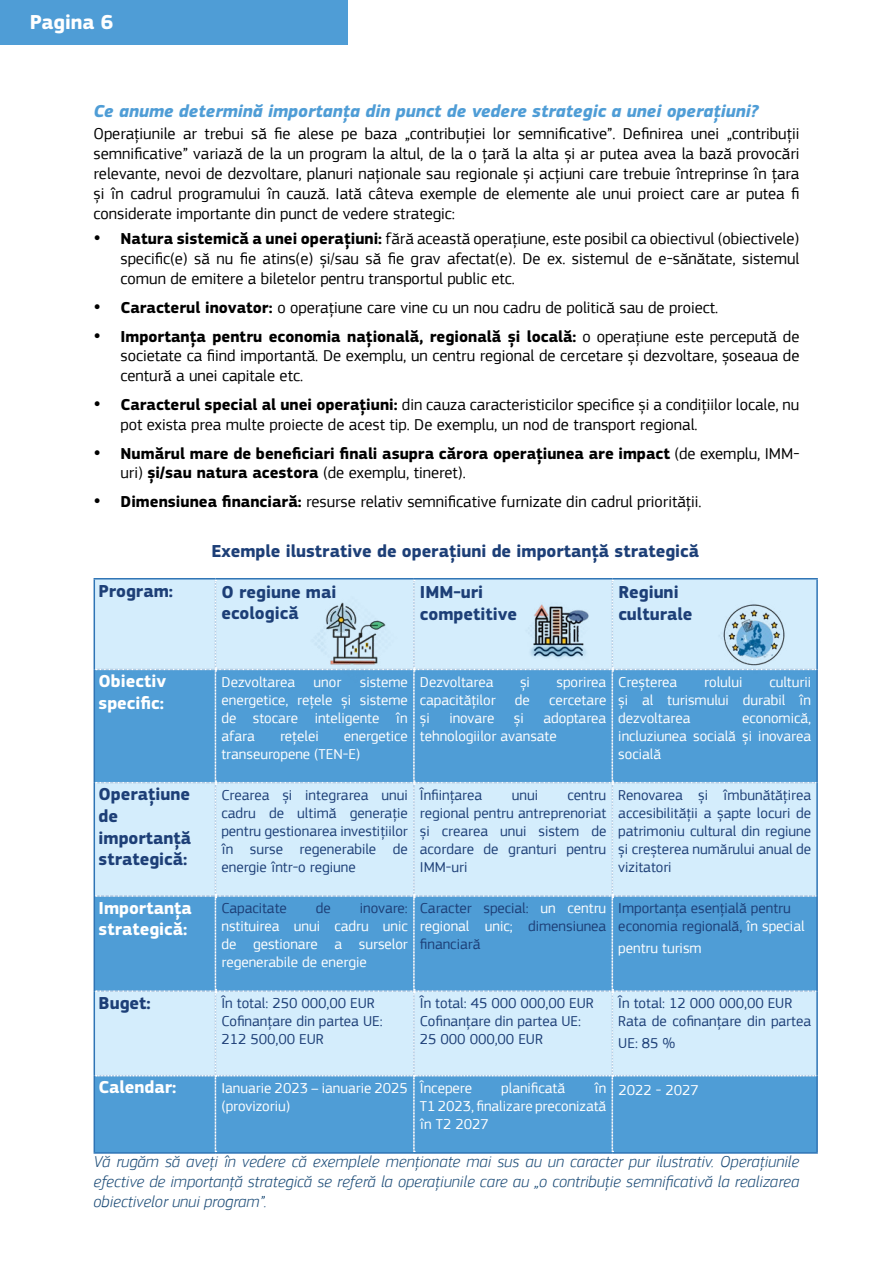
<style>
.page{position:relative;width:893px;height:1263px;background:#fff}
.page>*{position:absolute;margin:0;border:0;box-sizing:border-box;transform-origin:0 0}
.t1{font:700 21px "EC Square Sans Pro";color:#fff}
.t2{font:700 18px/21.6px "EC Square Sans Pro";color:#1d3f77}
.t3{font:italic 700 18px "EC Square Sans Pro";color:#4f9dd6}
.t4{font:700 18px/21.6px "EC Square Sans Pro";color:#fff}
.t5{font:16.5px/19.8px "EC Square Sans Pro";color:#000;text-align:justify}
.t6{font:italic 300 16.5px/19.8px "EC Square Sans Pro";color:#1f4e79;text-align:justify}
.t7{font:700 16.5px/19.8px "EC Square Sans Pro";color:#000}
.t8{font:15px/18px "EC Square Sans Pro";color:#1d3f77;text-align:justify}
.t9{font:15px/18px "EC Square Sans Pro";color:#fff;text-align:justify}
.s1{font-weight:700}
.s2{font-weight:400}
.s3{color:#fff}
</style>
<div class="page">
<div style="left:0;top:0;width:347px;height:45px;background:#4f9dd6"></div>
<svg style="left:96px;top:579px;width:720px;height:573px;background:#8fc3e8"></svg>
<hr style="left:94px;top:578px;width:121px;height:1px;background:#2e74b5">
<hr style="left:94px;top:579px;width:1px;height:90px;background:#2e74b5">
<hr style="left:215px;top:578px;width:199px;height:1px;background:#2e74b5">
<hr style="left:414px;top:578px;width:198px;height:1px;background:#2e74b5">
<hr style="left:612px;top:578px;width:206px;height:1px;background:#2e74b5">
<hr style="left:816px;top:579px;width:2px;height:90px;background:#2e74b5">
<hr style="left:94px;top:669px;width:1px;height:114px;background:#2e74b5">
<hr style="left:816px;top:669px;width:2px;height:114px;background:#2e74b5">
<hr style="left:94px;top:783px;width:1px;height:113px;background:#2e74b5">
<hr style="left:816px;top:783px;width:2px;height:113px;background:#2e74b5">
<hr style="left:94px;top:896px;width:1px;height:95px;background:#2e74b5">
<hr style="left:816px;top:896px;width:2px;height:95px;background:#2e74b5">
<hr style="left:94px;top:991px;width:1px;height:85px;background:#2e74b5">
<hr style="left:816px;top:991px;width:2px;height:85px;background:#2e74b5">
<hr style="left:94px;top:1076px;width:1px;height:76px;background:#2e74b5">
<hr style="left:816px;top:1076px;width:2px;height:76px;background:#2e74b5">
<hr style="left:94px;top:1152px;width:121px;height:2px;background:#2e74b5">
<hr style="left:215px;top:1152px;width:199px;height:2px;background:#2e74b5">
<hr style="left:414px;top:1152px;width:198px;height:2px;background:#2e74b5">
<hr style="left:612px;top:1152px;width:206px;height:2px;background:#2e74b5">
<img style="left:295px;top:588px;width:120px;height:107px">
<img style="left:517px;top:603px;width:87px;height:72px">
<img style="left:708px;top:588px;width:92px;height:94px">
<p class="t1" style="left:30px;top:9px;width:85px">Pagina 6</p>
<p class="t3" style="left:94px;top:100px;width:667px">Ce anume determină importanța din punct de vedere strategic a unei operațiuni?</p>
<p class="t5" style="left:94px;top:124px;width:707px">Operațiunile ar trebui să fie alese pe baza „contribuției lor semnificative”. Definirea unei „contribuții semnificative” variază de la un program la altul, de la o țară la alta și ar putea avea la bază provocări relevante, nevoi de dezvoltare, planuri naționale sau regionale și acțiuni care trebuie întreprinse în țara și în cadrul programului în cauză. Iată câteva exemple de elemente ale unui proiect care ar putea fi considerate importante din punct de vedere strategic:</p>
<p class="t5" style="left:121px;top:229px;width:680px;text-indent:-27px">• <span class="s1">Natura sistemică a unei operațiuni:</span> fără această operațiune, este posibil ca obiectivul (obiectivele) specific(e) să nu fie atins(e) și/sau să fie grav afectat(e). De ex. sistemul de e-sănătate, sistemul comun de emitere a biletelor pentru transportul public etc.</p>
<p class="t5" style="left:94px;top:297px;width:626px">• <span class="s1">Caracterul inovator:</span> o operațiune care vine cu un nou cadru de politică sau de proiect.</p>
<p class="t5" style="left:121px;top:326px;width:680px;text-indent:-27px">• <span class="s1">Importanța pentru economia națională, regională și locală:</span> o operațiune este percepută de societate ca fiind importantă. De exemplu, un centru regional de cercetare și dezvoltare, șoseaua de centură a unei capitale etc.</p>
<p class="t5" style="left:121px;top:395px;width:680px;text-indent:-27px">• <span class="s1">Caracterul special al unei operațiuni:</span> din cauza caracteristicilor specifice și a condițiilor locale, nu pot exista prea multe proiecte de acest tip. De exemplu, un nod de transport regional.</p>
<p class="t7" style="left:121px;top:444px;width:680px;text-indent:-27px">• Numărul mare de beneficiari finali asupra cărora operațiunea are impact <span class="s2">(de exemplu, IMM&shy;uri)</span> și/sau natura acestora <span class="s2">(de exemplu, tineret).</span></p>
<p class="t5" style="left:94px;top:492px;width:609px">• <span class="s1">Dimensiunea financiară:</span> resurse relativ semnificative furnizate din cadrul priorității.</p>
<p class="t2" style="left:211px;top:541px;width:489px">Exemple ilustrative de operațiuni de importanță strategică</p>
<p class="t2" style="left:99px;top:580px;width:76px">Program:</p>
<p class="t2" style="left:221px;top:582px;width:117px;line-height:21px">O regiune mai ecologică</p>
<p class="t2" style="left:420px;top:582px;width:99px">IMM-uri competitive</p>
<p class="t2" style="left:618px;top:582px;width:76px">Regiuni culturale</p>
<p class="t4" style="left:99px;top:671px;width:69px">Obiectiv specific:</p>
<p class="t9" style="left:221px;top:673px;width:188px">Dezvoltarea unor sisteme energetice, rețele și sisteme de stocare inteligente în afara</p>
<p class="t9" style="left:280px;top:727px;width:40px">rețelei</p>
<p class="t9" style="left:221px;top:727px;width:188px;text-indent:122px">energetice transeuropene (TEN-E)</p>
<p class="t9" style="left:420px;top:673px;width:75px">Dezvoltarea</p>
<p class="t9" style="left:520px;top:673px;width:11px">și</p>
<p class="t9" style="left:556px;top:673px;width:51px">sporirea</p>
<p class="t9" style="left:420px;top:691px;width:77px">capacităților</p>
<p class="t9" style="left:515px;top:691px;width:16px">de</p>
<p class="t9" style="left:549px;top:691px;width:59px">cercetare</p>
<p class="t9" style="left:420px;top:709px;width:11px">și</p>
<p class="t9" style="left:449px;top:709px;width:47px">inovare</p>
<p class="t9" style="left:514px;top:709px;width:11px">și</p>
<p class="t9" style="left:420px;top:709px;width:188px;text-indent:124px">adoptarea tehnologiilor avansate</p>
<p class="t9" style="left:618px;top:673px;width:194px;text-indent:151px">culturii și al turismului durabil în dezvoltarea</p>
<p class="t9" style="left:618px;top:673px;width:61px">Creșterea</p>
<p class="t9" style="left:704px;top:673px;width:40px">rolului</p>
<p class="t9" style="left:618px;top:709px;width:194px;text-indent:124px">economică, incluziunea socială și inovarea socială</p>
<p class="t2" style="left:99px;top:784px;width:94px">Operațiune de importanță strategică:</p>
<p class="t8" style="left:221px;top:786px;width:188px">Crearea și integrarea unui cadru de ultimă generație pentru gestionarea investițiilor în surse regenerabile de energie într-o regiune</p>
<p class="t8" style="left:420px;top:786px;width:64px">Înființarea</p>
<p class="t8" style="left:512px;top:786px;width:28px">unui</p>
<p class="t8" style="left:420px;top:786px;width:188px;text-indent:148px">centru regional pentru antreprenoriat și crearea unui sistem de acordare de granturi pentru IMM-uri</p>
<p class="t8" style="left:618px;top:786px;width:194px">Renovarea și îmbunătățirea accesibilității a șapte locuri de patrimoniu cultural din regiune și creșterea numărului anual de vizitatori</p>
<p class="t4" style="left:99px;top:897px;width:95px">Importanța strategică:</p>
<p class="t8" style="left:221px;top:899px;width:67px">Capacitate</p>
<p class="t8" style="left:316px;top:899px;width:16px">de</p>
<p class="t8" style="left:360px;top:899px;width:49px">inovare:</p>
<p class="t9" style="left:221px;top:917px;width:188px">nstituirea unui cadru unic de gestionare a surselor regenerabile de energie</p>
<p class="t8" style="left:420px;top:899px;width:188px">Caracter special: <span class="s3">un centru regional unic;</span> dimensiunea financiară</p>
<p class="t8" style="left:618px;top:899px;width:188px">Importanța esențială pentru economia regională, <span class="s3">în special</span></p>
<p class="t9" style="left:618px;top:939px;width:85px">pentru turism</p>
<p class="t2" style="left:99px;top:993px;width:54px">Buget:</p>
<p class="t8" style="left:221px;top:995px;width:163px;text-align:left">În total: 250 000,00 EUR<br>Cofinanțare din partea UE:<br>212 500,00 EUR</p>
<p class="t8" style="left:420px;top:995px;width:175px;text-align:left">În total: 45 000 000,00 EUR<br>Cofinanțare din partea UE:<br>25 000 000,00 EUR</p>
<p class="t8" style="left:618px;top:995px;width:194px">În total: 12 000 000,00 EUR<br>Rata de cofinanțare din partea</p>
<p class="t8" style="left:618px;top:1034px;width:58px">UE: 85 %</p>
<p class="t4" style="left:99px;top:1077px;width:79px">Calendar:</p>
<p class="t9" style="left:221px;top:1079px;width:188px">Ianuarie 2023 – ianuarie 2025 (provizoriu)</p>
<p class="t9" style="left:420px;top:1079px;width:54px">Începere</p>
<p class="t9" style="left:501px;top:1079px;width:65px">planificată</p>
<p class="t9" style="left:420px;top:1079px;width:188px;text-indent:175px">în T1 2023, finalizare preconizată în T2 2027</p>
<p class="t9" style="left:618px;top:1081px;width:82px">2022 - 2027</p>
<p class="t6" style="left:94px;top:1152px;width:707px">Vă rugăm să aveți în vedere că exemplele menționate mai sus au un caracter pur ilustrativ. Operațiunile efective de importanță strategică se referă la operațiunile care au „o contribuție semnificativă la realizarea obiectivelor unui program”.</p>
</div>
